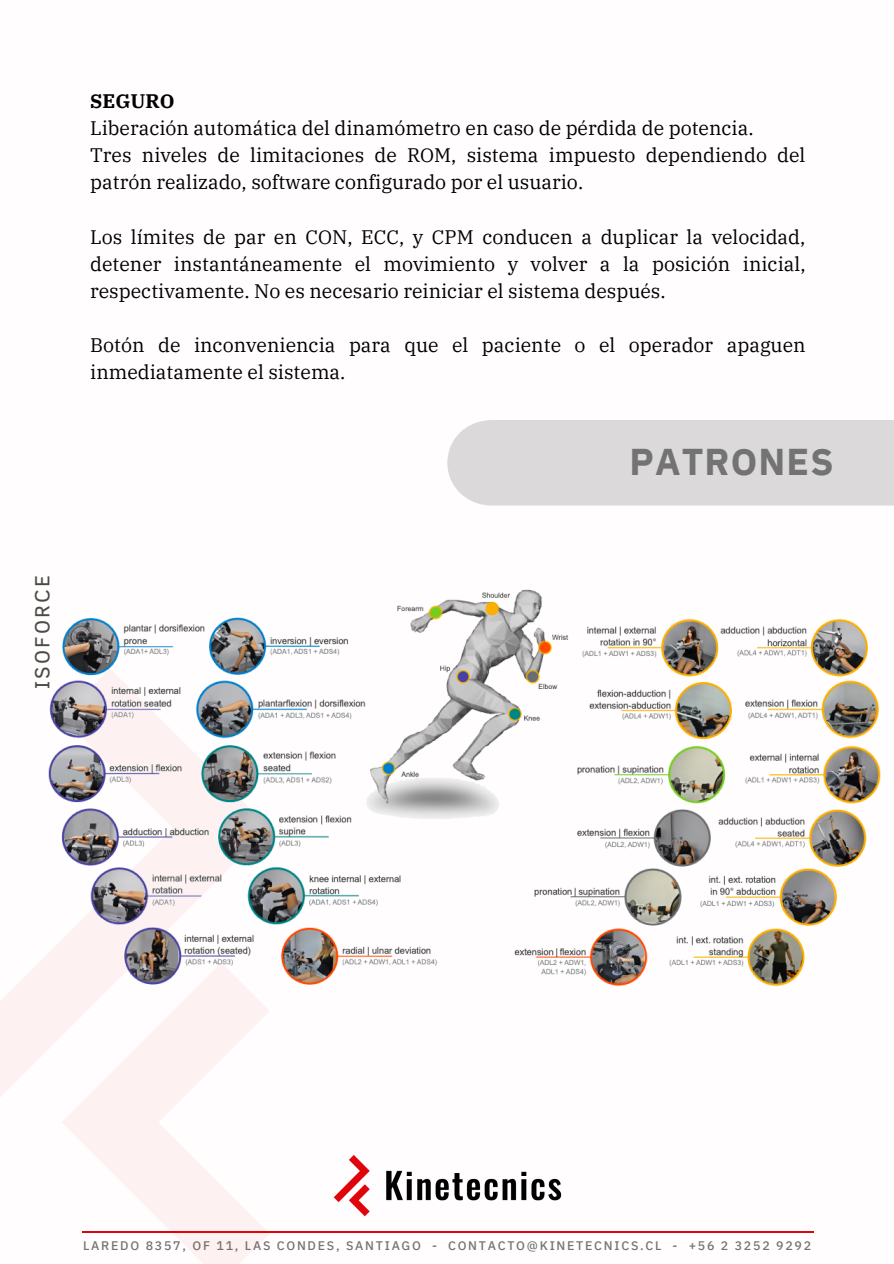
<style>
.page{position:relative;width:894px;height:1264px;background:#fff}
.page>*{position:absolute;margin:0;border:0;box-sizing:border-box;transform-origin:0 0}
.t1{font:700 37.2px "IBM Plex Sans";letter-spacing:.03em;color:#737373}
.t2{font:21.15px "Clear Sans";letter-spacing:.1em;color:#4d4a46}
.t3{font:19.5px/27px "IBM Plex Serif";color:#000}
.t4{font:700 19.5px "IBM Plex Serif";color:#000}
.t5{font:500 12.45px "IBM Plex Sans Hebrew";letter-spacing:.14em;color:#737373}
</style>
<div class="page">
<img style="left:317px;top:1155px;width:260px;height:77px">
<hr style="left:82px;top:1230px;width:731px;height:1px;background:#e0030e">
<svg style="left:0;top:963px;width:61px;height:134px;fill:#fdf1f1"></svg>
<svg style="left:61px;top:990px;width:209px;height:273px"></svg>
<div style="left:447px;top:420px;width:446px;height:85px;background:#dbd9d9"></div>
<img style="left:39px;top:589px;width:842px;height:401px">
<p class="t2" style="left:27px;top:688px;width:115px;rotate:-90deg">ISOFORCE</p>
<p class="t4" style="left:90px;top:88px;width:86px">SEGURO</p>
<p class="t3" style="left:90px;top:114px;width:716px">Liberación automática del dinamómetro en caso de pérdida de potencia.<br>Tres niveles de limitaciones de ROM, sistema impuesto dependiendo del patrón realizado, software configurado por el usuario.</p>
<p class="t3" style="left:90px;top:223px;width:716px;text-align:justify">Los límites de par en CON, ECC, y CPM conducen a duplicar la velocidad, detener instantáneamente el movimiento y volver a la posición inicial, respectivamente. No es necesario reiniciar el sistema después.</p>
<p class="t3" style="left:90px;top:331px;width:716px">Botón de inconveniencia para que el paciente o el operador apaguen inmediatamente el sistema.</p>
<h1 class="t1" style="left:629px;top:437px;width:205px">PATRONES</h1>
<p class="t5" style="left:83px;top:1236px;width:729px">LAREDO 8357, OF 11, LAS CONDES, SANTIAGO - CONTACTO@KINETECNICS.CL - +56 2 3252 9292</p>
</div>
